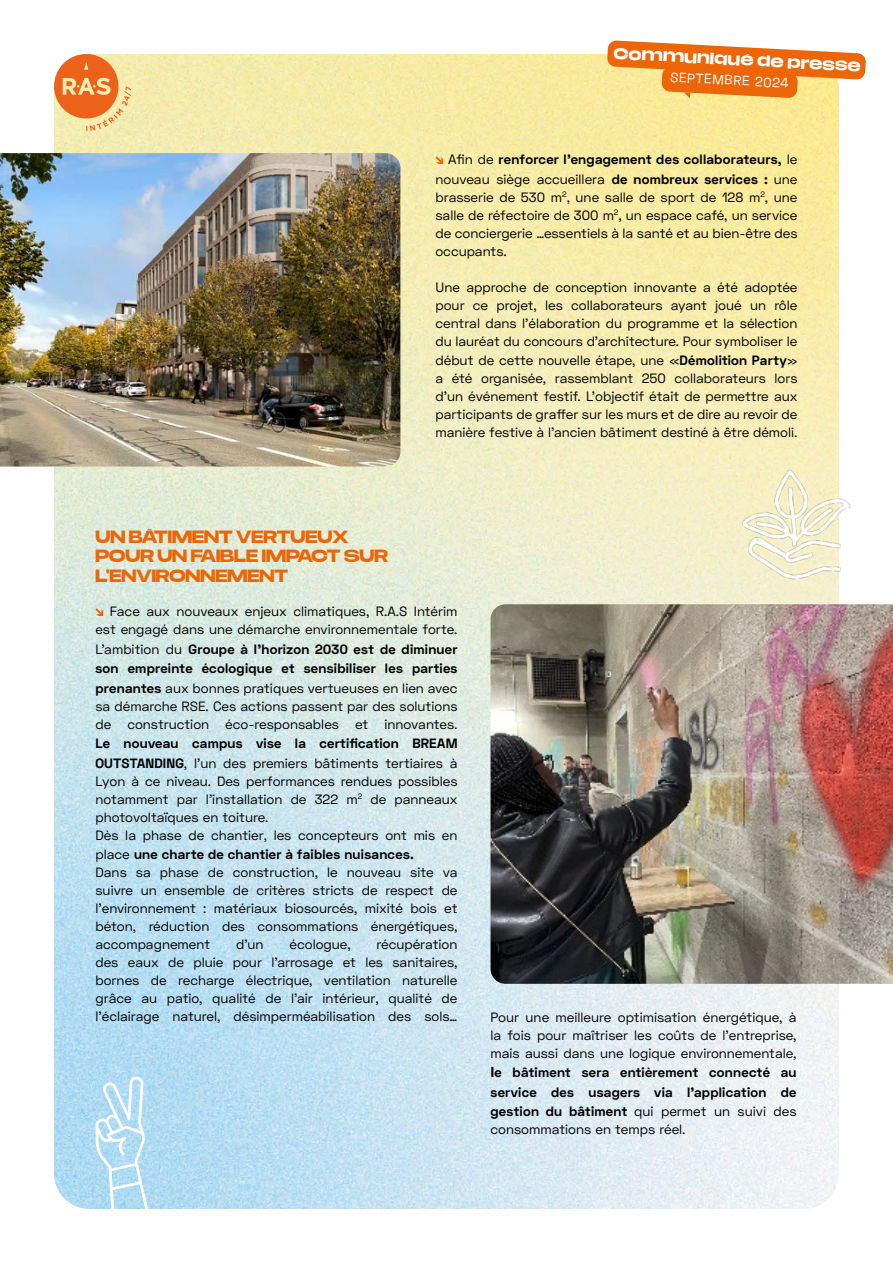
<style>
.page{position:relative;width:893px;height:1263px;background:#fff}
.page>*{position:absolute;margin:0;border:0;box-sizing:border-box;transform-origin:0 0}
.t1{font:700 15px/19.5px "Media Sans Extended Web";color:#ec6608}
.t2{font:13.5px/18px "Space Grotesk";color:#000;text-align:justify}
.t3{font:700 13.5px/19.5px "Space Grotesk";letter-spacing:.02em;color:#000;text-align:justify}
.t4{font:700 13.5px "Media Sans Extended Web";color:#fff}
.t5{font:13.5px "Space Grotesk";color:#fff}
.s1{font-weight:400}
.s2{font-weight:700}
.s3{font-family:"Montserrat"}
</style>
<div class="page">
<img style="left:54px;top:54px;width:785px;height:1155px">
<img style="left:0;top:153px;width:400px;height:313px">
<svg style="left:95px;top:608px;width:8px;height:8px"></svg>
<img style="left:727px;top:455px;width:124px;height:140px">
<svg style="left:95px;top:1076px;width:53px;height:133px"></svg>
<svg style="left:607px;top:40px;width:259px;height:58px;background:#f1984b"></svg>
<svg style="left:435px;top:156px;width:8px;height:8px"></svg>
<img style="left:490px;top:604px;width:403px;height:380px">
<svg style="left:54px;top:54px;width:77px;height:77px;background:#efa868"></svg>
<p class="t4" style="left:614px;top:45px;width:249px;rotate:3deg">Communiqué de presse</p>
<p class="t5" style="left:671px;top:68px;width:120px;rotate:3deg">SEPTEMBRE 2024</p>
<p class="t3" style="left:435px;top:150px;width:364px;text-align:right"><span class="s1">Afin de</span> renforcer l’engagement des collaborateurs, <span class="s1">le nouveau siège accueillera</span> de nombreux services : <span class="s1">une</span></p>
<p class="t2" style="left:435px;top:188px;width:364px">brasserie de 530 m<sup>2</sup>, une salle de sport de 128 m<sup>2</sup>, une salle de réfectoire de 300 m<sup>2</sup>, un espace café, un service de conciergerie …essentiels à la santé et au bien-être des occupants.</p>
<p class="t2" style="left:435px;top:278px;width:364px">Une approche de conception innovante a été adoptée pour ce projet, les collaborateurs ayant joué un rôle central dans l’élaboration du programme et la sélection du lauréat du concours d’architecture. Pour symboliser le</p>
<p class="t2" style="left:435px;top:351px;width:364px">début de cette nouvelle étape, une «<span class="s2">Démolition Party</span>» a été organisée, rassemblant 250 collaborateurs lors d’un événement festif. L’objectif était de permettre aux participants de graffer sur les murs et de dire au revoir de manière festive à l’ancien bâtiment destiné à être démoli.</p>
<p class="t1" style="left:95px;top:526px;width:294px">UN BÂTIMENT VERTUEUX<br>POUR UN FAIBLE IMPACT SUR<br>L’ENVIRONNEMENT</p>
<p class="t2" style="left:95px;top:602px;width:364px;text-align:right">Face aux nouveaux enjeux climatiques, R.A.S Intérim est engagé dans une démarche environnementale forte.</p>
<p class="t3" style="left:95px;top:639px;width:364px"><span class="s1">L’ambition du</span> Groupe à l’horizon 2030 est de diminuer son empreinte écologique et sensibiliser les parties prenantes <span class="s1">aux bonnes pratiques vertueuses en lien avec</span></p>
<p class="t2" style="left:95px;top:697px;width:364px">sa démarche RSE. Ces actions passent par des solutions de construction éco-responsables et innovantes.</p>
<p class="t3" style="left:95px;top:734px;width:364px">Le nouveau campus vise la certification BREAM<br>OUTSTANDING<span class="s1">, l’un des premiers bâtiments tertiaires à</span></p>
<p class="t2" style="left:95px;top:772px;width:364px;text-align:left">Lyon à ce niveau. Des performances rendues possibles notamment par l’installation de 322 m<sup>2</sup> de panneaux photovoltaïques en toiture.<br>Dès la phase de chantier, les concepteurs ont mis en</p>
<p class="t2" style="left:95px;top:845px;width:364px;text-align:left">place <span class="s2">une charte de chantier à faibles nuisances.<br></span>Dans sa phase de construction, le nouveau site va suivre un ensemble de critères stricts de respect de l’environnement : matériaux biosourcés, mixité bois et béton, réduction des consommations énergétiques, accompagnement</p>
<p class="t2" style="left:236px;top:935px;width:29px">d’un</p>
<p class="t2" style="left:290px;top:935px;width:63px">écologue,</p>
<p class="t2" style="left:95px;top:935px;width:364px;text-indent:281px">récupération des eaux de pluie pour l’arrosage et les sanitaires, bornes de recharge électrique, ventilation naturelle grâce au patio, qualité de l’air intérieur, qualité de l’éclairage naturel, désimperméabilisation des sols…</p>
<p class="t2" style="left:490px;top:1008px;width:308px">Pour une meilleure optimisation énergétique, à la fois pour maîtriser les coûts de l’entreprise, mais aussi dans une logique environnementale,</p>
<p class="t3" style="left:490px;top:1063px;width:308px"><span class="s3">l</span>e bâtiment sera entièrement connecté au service des usagers via l’application de gestion du bâtiment <span class="s1">qui permet un suivi des</span></p>
<p class="t2" style="left:490px;top:1120px;width:197px">consommations en temps réel.</p>
</div>
